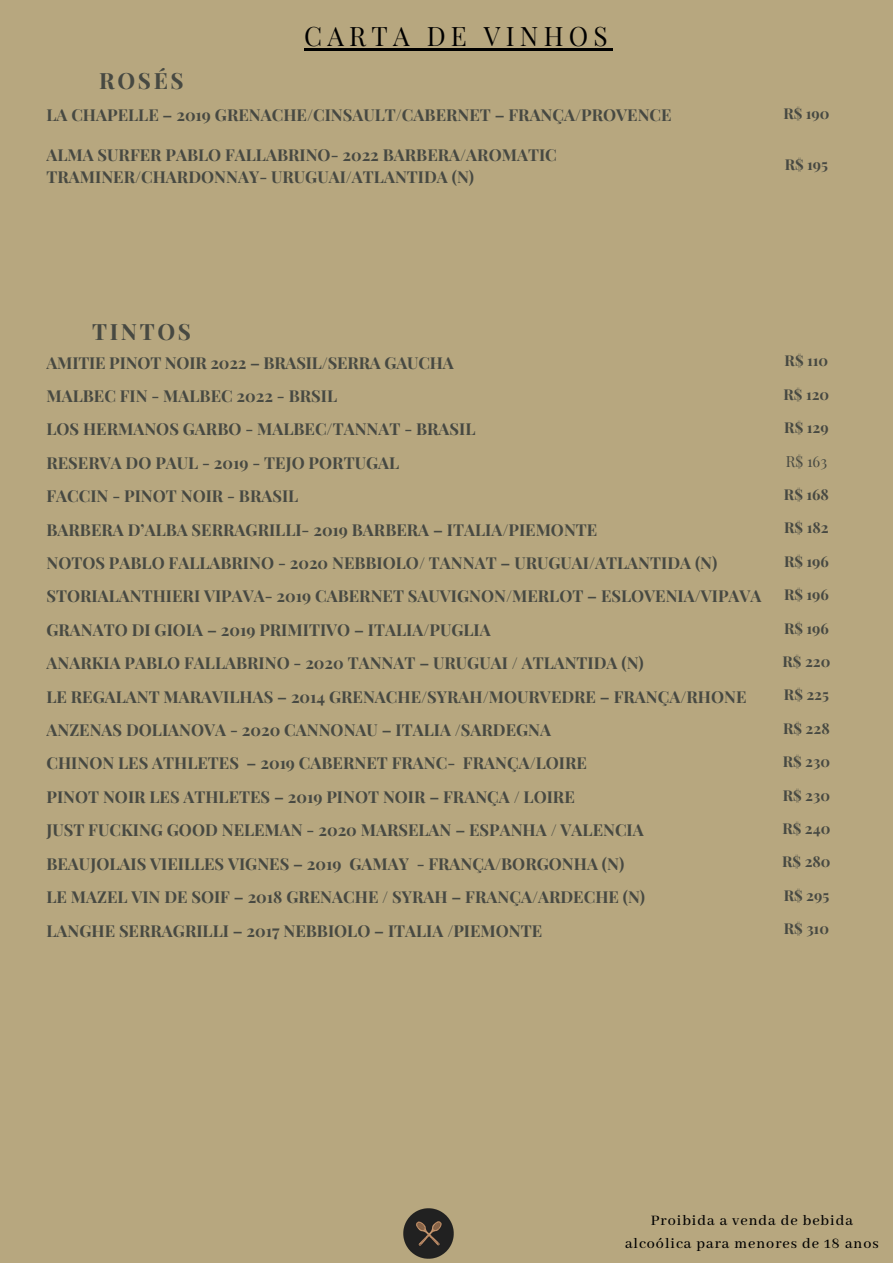
<style>
.page{position:relative;width:893px;height:1264px;background:#fff}
.page>*{position:absolute;margin:0;border:0;box-sizing:border-box;transform-origin:0 0}
.t1{font:26.25px "Playfair Display";letter-spacing:.2em;color:#000}
.t2{font:700 22.5px "Playfair Display";letter-spacing:.115em;color:#474942}
.t3{font:700 16.5px/22.5px "Playfair Display";color:#474942}
.t4{font:500 16.05px/22.5px "Abhaya Libre";letter-spacing:.06em;color:#000;text-align:center}
.t5{font:700 15px "Playfair Display";color:#474942}
.t6{font:15px "Playfair Display";color:#474942}
</style>
<div class="page">
<div style="left:0;top:0;width:892px;height:1262px;background:#b7a77f"></div>
<hr style="left:304px;top:48px;width:309px;height:2px;background:#000">
<img style="left:403px;top:1208px;width:51px;height:51px">
<p class="t2" style="left:99px;top:64px;width:86px">ROSÉS</p>
<p class="t1" style="left:304px;top:18px;width:305px">CARTA DE VINHOS</p>
<p class="t3" style="left:46px;top:103px;width:626px">LA CHAPELLE – 2019 GRENACHE/CINSAULT/CABERNET – FRANÇA/PROVENCE</p>
<p class="t5" style="left:783px;top:103px;width:48px">R$ 190</p>
<p class="t3" style="left:46px;top:142px;width:512px">ALMA SURFER PABLO FALLABRINO- 2022 BARBERA/AROMATIC<br>TRAMINER/CHARDONNAY- URUGUAI/ATLANTIDA (N)</p>
<p class="t5" style="left:784px;top:153px;width:45px">R$ 195</p>
<p class="t2" style="left:92px;top:316px;width:100px">TINTOS</p>
<p class="t3" style="left:46px;top:350px;width:409px">AMITIE PINOT NOIR 2022 – BRASIL/SERRA GAUCHA</p>
<p class="t5" style="left:784px;top:350px;width:45px">R$ 110</p>
<p class="t3" style="left:46px;top:384px;width:292px">MALBEC FIN - MALBEC 2022 - BRSIL</p>
<p class="t5" style="left:783px;top:383px;width:47px">R$ 120</p>
<p class="t3" style="left:46px;top:417px;width:430px">LOS HERMANOS GARBO - MALBEC/TANNAT - BRASIL</p>
<p class="t5" style="left:784px;top:417px;width:46px">R$ 129</p>
<p class="t3" style="left:46px;top:450px;width:354px">RESERVA DO PAUL - 2019 - TEJO PORTUGAL</p>
<p class="t6" style="left:785px;top:450px;width:43px">R$ 163</p>
<p class="t3" style="left:46px;top:484px;width:253px">FACCIN - PINOT NOIR - BRASIL</p>
<p class="t5" style="left:783px;top:483px;width:47px">R$ 168</p>
<p class="t3" style="left:46px;top:517px;width:552px">BARBERA D’ALBA SERRAGRILLI- 2019 BARBERA – ITALIA/PIEMONTE</p>
<p class="t5" style="left:784px;top:517px;width:46px">R$ 182</p>
<p class="t3" style="left:46px;top:551px;width:672px">NOTOS PABLO FALLABRINO - 2020 NEBBIOLO/ TANNAT – URUGUAI/ATLANTIDA (N)</p>
<p class="t5" style="left:784px;top:550px;width:46px">R$ 196</p>
<p class="t3" style="left:46px;top:584px;width:716px">STORIALANTHIERI VIPAVA- 2019 CABERNET SAUVIGNON/MERLOT – ESLOVENIA/VIPAVA</p>
<p class="t5" style="left:784px;top:584px;width:46px">R$ 196</p>
<p class="t3" style="left:46px;top:617px;width:446px">GRANATO DI GIOIA – 2019 PRIMITIVO – ITALIA/PUGLIA</p>
<p class="t5" style="left:784px;top:617px;width:46px">R$ 196</p>
<p class="t3" style="left:46px;top:651px;width:599px">ANARKIA PABLO FALLABRINO - 2020 TANNAT – URUGUAI / ATLANTIDA (N)</p>
<p class="t5" style="left:782px;top:650px;width:49px">R$ 220</p>
<p class="t3" style="left:46px;top:684px;width:701px">LE REGALANT MARAVILHAS – 2014 GRENACHE/SYRAH/MOURVEDRE – FRANÇA/RHONE</p>
<p class="t5" style="left:783px;top:684px;width:47px">R$ 225</p>
<p class="t3" style="left:46px;top:718px;width:506px">ANZENAS DOLIANOVA - 2020 CANNONAU – ITALIA /SARDEGNA</p>
<p class="t5" style="left:783px;top:717px;width:48px">R$ 228</p>
<p class="t3" style="left:46px;top:751px;width:542px">CHINON LES ATHLETES – 2019 CABERNET FRANC- FRANÇA/LOIRE</p>
<p class="t5" style="left:782px;top:751px;width:49px">R$ 230</p>
<p class="t3" style="left:46px;top:784px;width:530px">PINOT NOIR LES ATHLETES – 2019 PINOT NOIR – FRANÇA / LOIRE</p>
<p class="t5" style="left:782px;top:784px;width:49px">R$ 230</p>
<p class="t3" style="left:46px;top:818px;width:599px">JUST FUCKING GOOD NELEMAN - 2020 MARSELAN – ESPANHA / VALENCIA</p>
<p class="t5" style="left:782px;top:817px;width:49px">R$ 240</p>
<p class="t3" style="left:46px;top:851px;width:579px">BEAUJOLAIS VIEILLES VIGNES – 2019 GAMAY - FRANÇA/BORGONHA (N)</p>
<p class="t5" style="left:782px;top:851px;width:50px">R$ 280</p>
<p class="t3" style="left:46px;top:885px;width:600px">LE MAZEL VIN DE SOIF – 2018 GRENACHE / SYRAH – FRANÇA/ARDECHE (N)</p>
<p class="t5" style="left:783px;top:884px;width:47px">R$ 295</p>
<p class="t3" style="left:46px;top:918px;width:497px">LANGHE SERRAGRILLI – 2017 NEBBIOLO – ITALIA /PIEMONTE</p>
<p class="t5" style="left:783px;top:918px;width:47px">R$ 310</p>
<p class="t4" style="left:625px;top:1210px;width:255px">Proibida a venda de bebida alcoólica para menores de 18 anos</p>
</div>
